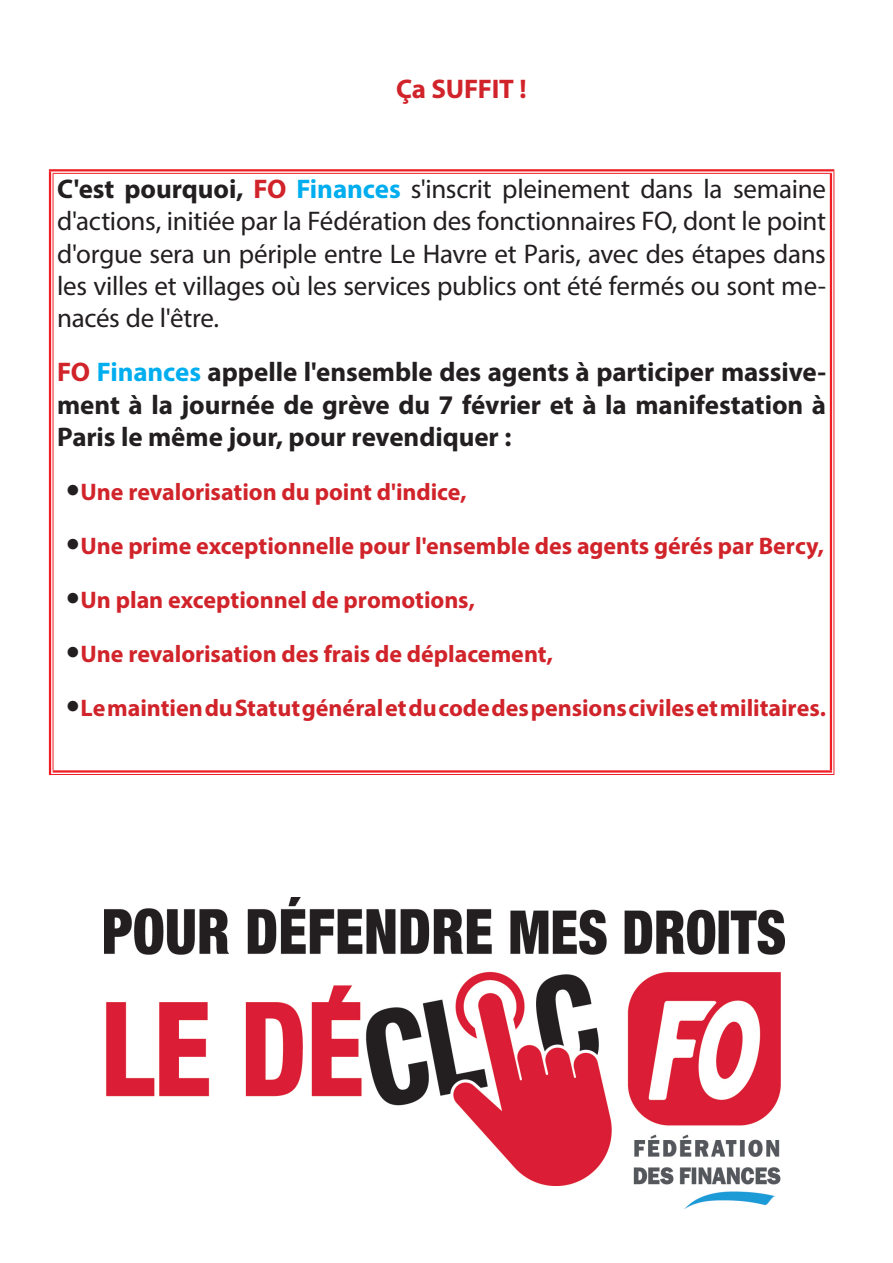
<style>
.page{position:relative;width:893px;height:1263px;background:#fff}
.page>*{position:absolute;margin:0;border:0;box-sizing:border-box;transform-origin:0 0}
._4_TEXTE{font:27px/32.4px "Myriad Pro";letter-spacing:-.01em;color:#231f20;text-align:justify}
._4_TEXTE-2{font:700 27px/32.4px "Myriad Pro";letter-spacing:-.005em;color:#231f20;text-align:justify}
.Sans_interligne{font:700 27px "Myriad Pro";letter-spacing:-.01em;color:#d1232a}
._4_TEXTE-3{font:700 24px "Myriad Pro";letter-spacing:-.005em;color:#d1232a}
.s1{font-weight:700}
.s2{font-weight:700;color:#d1232a}
.s3{font-weight:700;color:#00aeef}
.s4{color:#d1232a}
.s5{color:#00aeef}
</style>
<div class="page">
<img style="left:104px;top:897px;width:681px;height:311px">
<svg style="left:51px;top:171px;width:783px;height:3px;background:#f8b7b9"></svg>
<svg style="left:51px;top:174px;width:2px;height:596px"></svg>
<svg style="left:832px;top:174px;width:2px;height:596px"></svg>
<div style="left:49px;top:770px;width:785px;height:5px;background:#fef8f8"></div>
<hr style="left:49px;top:169px;width:785px;height:2px;background:#ee1d23">
<hr style="left:53px;top:173px;width:779px;height:1px;background:#ee1d23">
<hr style="left:49px;top:171px;width:2px;height:603px;background:#ee1d23">
<hr style="left:53px;top:174px;width:1px;height:596px;background:#ee1d23">
<hr style="left:830px;top:174px;width:2px;height:596px;background:#ee1d23">
<hr style="left:834px;top:171px;width:1px;height:603px;background:#ee1d23">
<hr style="left:53px;top:770px;width:779px;height:3px;background:#ee1d23">
<hr style="left:49px;top:774px;width:785px;height:1px;background:#ee1d23">
<p class="Sans_interligne" style="left:396px;top:72px;width:132px">Ça SUFFIT !</p>
<p class="_4_TEXTE" style="left:57px;top:172px;width:770px"><span class="s1">C'est pourquoi,</span> <span class="s2">FO</span> <span class="s3">Finances</span> s'inscrit pleinement dans la semaine d'actions, initiée par la Fédération des fonctionnaires FO, dont le point d'orgue sera un périple entre Le Havre et Paris, avec des étapes dans les villes et villages où les services publics ont été fermés ou sont me&shy;nacés de l'être.</p>
<p class="_4_TEXTE-2" style="left:57px;top:355px;width:770px"><span class="s4">FO</span> <span class="s5">Finances</span> appelle l'ensemble des agents à participer massive&shy;ment à la journée de grève du 7 février et à la manifestation à Paris le même jour, pour revendiquer :</p>
<p class="_4_TEXTE-3" style="left:81px;top:476px;width:388px">Une revalorisation du point d'indice,</p>
<p class="_4_TEXTE-3" style="left:81px;top:530px;width:745px">Une prime exceptionnelle pour l'ensemble des agents gérés par Bercy,</p>
<p class="_4_TEXTE-3" style="left:81px;top:584px;width:396px">Un plan exceptionnel de promotions,</p>
<p class="_4_TEXTE-3" style="left:81px;top:638px;width:474px">Une revalorisation des frais de déplacement,</p>
<p class="_4_TEXTE-3" style="left:81px;top:692px;width:747px">Le maintien du Statut général et du code des pensions civiles et militaires.</p>
</div>
